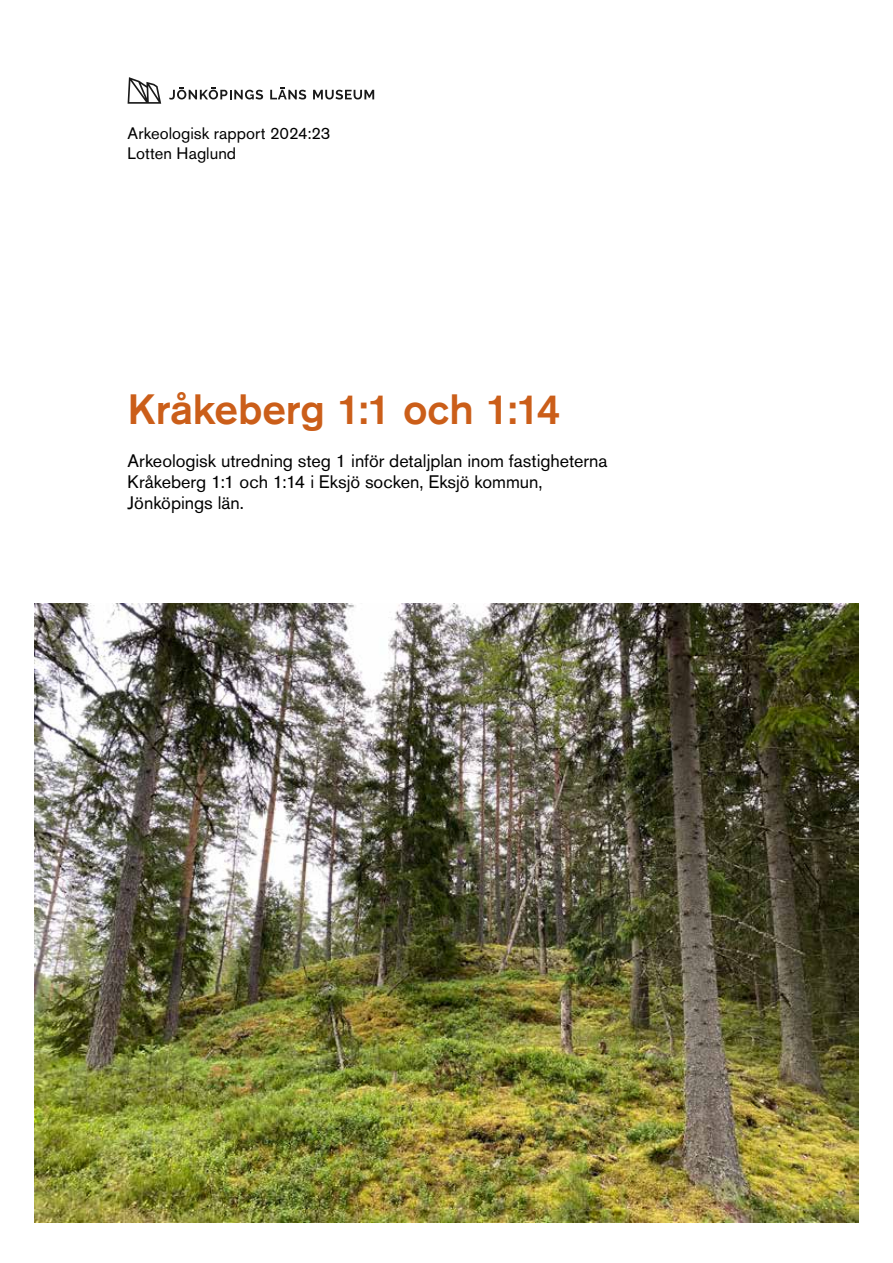
<style>
.page{position:relative;width:893px;height:1263px;background:#fff}
.page>*{position:absolute;margin:0;border:0;box-sizing:border-box;transform-origin:0 0}
.Kort_titel{font:500 42px "Akzidenz Grotesk Std";letter-spacing:-.005em;color:#cb5e19}
.Titelsida_Undertitel{font:18px/21px "Akzidenz Grotesk Std";color:#000}
.Rapportnummer{font:16.5px "Akzidenz Grotesk Std";color:#000}
</style>
<div class="page">
<svg style="left:128px;top:77px;width:33px;height:27px"></svg>
<svg style="left:313px;top:90px;width:61px;height:10px"></svg>
<svg style="left:270px;top:87px;width:36px;height:13px"></svg>
<svg style="left:169px;top:87px;width:94px;height:13px"></svg>
<img style="left:34px;top:604px;width:825px;height:618px">
<p class="Rapportnummer" style="left:128px;top:123px;width:204px">Arkeologisk rapport 2024:23</p>
<p class="Rapportnummer" style="left:128px;top:143px;width:110px">Lotten Haglund</p>
<p class="Kort_titel" style="left:128px;top:384px;width:435px">Kråkeberg 1:1 och 1:14</p>
<p class="Titelsida_Undertitel" style="left:128px;top:450px;width:481px">Arkeologisk utredning steg 1 inför detaljplan inom fastigheterna<br>Kråkeberg 1:1 och 1:14 i Eksjö socken, Eksjö kommun,<br>Jönköpings län.</p>
</div>
